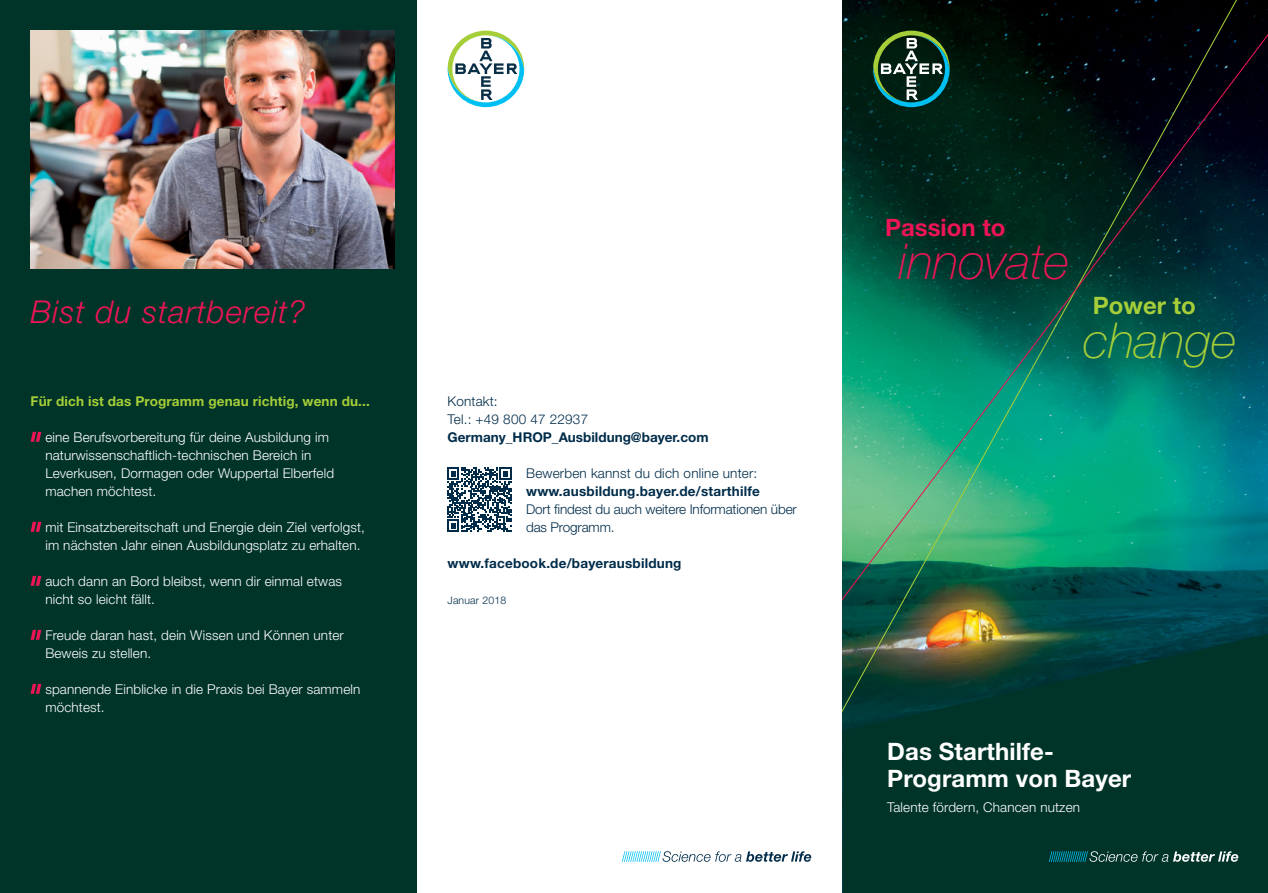
<style>
.page{position:relative;width:1268px;height:893px;background:#fff}
.page>*{position:absolute;margin:0;border:0;box-sizing:border-box;transform-origin:0 0}
.Einf__Abs{font:italic 100 49.5px "Helvetica Neue";color:#ed1556}
.Einf__Abs-2{font:italic 100 49.5px "Helvetica Neue";color:#a6ce39}
.Headline{font:italic 300 31.5px "Helvetica Neue";letter-spacing:.03em;color:#ed1556}
.Broschüren_Titel_17{font:700 24px/27px "Helvetica Neue";letter-spacing:.005em;color:#fff}
.Einf__Abs-3{font:700 24px "Helvetica Neue";color:#ed1556}
.Einf__Abs-4{font:700 24px "Helvetica Neue";color:#a6ce39}
.Copy{font:300 13.5px/18px "Helvetica Neue";letter-spacing:.01em;color:#fff}
.Copy-2{font:700 13.5px "Helvetica Neue";letter-spacing:.015em;color:#002c4a}
.Copy-3{font:300 13.5px/18px "Helvetica Neue";letter-spacing:-.01em;color:#002c4a}
.Copy-4{font:300 13.5px "Helvetica Neue";letter-spacing:.015em;color:#002c4a}
.Subheadline{font:700 13.5px "Helvetica Neue";letter-spacing:.01em;color:#a6ce39}
.Copy_bold{font:700 13.5px "Helvetica Neue";color:#002c4a}
.Broschüren_Untertite{font:300 13.5px "Helvetica Neue";letter-spacing:.01em;color:#fff}
.Copy-5{font:300 13.5px "Helvetica Neue";letter-spacing:.01em;color:#002c4a}
.Copy-6{font:300 10.5px "Helvetica Neue";letter-spacing:.015em;color:#002c4a}
</style>
<div class="page">
<div style="left:0;top:0;width:417px;height:893px;background:#003428"></div>
<svg style="left:31px;top:432px;width:10px;height:10px"></svg>
<svg style="left:31px;top:522px;width:10px;height:10px"></svg>
<svg style="left:31px;top:576px;width:10px;height:10px"></svg>
<svg style="left:31px;top:630px;width:10px;height:10px"></svg>
<svg style="left:31px;top:684px;width:10px;height:10px"></svg>
<img style="left:31px;top:31px;width:363px;height:238px">
<svg style="left:447px;top:467px;width:64px;height:65px"></svg>
<svg style="left:447px;top:31px;width:77px;height:76px"></svg>
<svg style="left:842px;top:0;width:402px;height:634px;background:#193023"></svg>
<svg style="left:842px;top:18px;width:425px;height:599px;background:#0a5849"></svg>
<svg style="left:873px;top:31px;width:76px;height:76px;background:#2b5442"></svg>
<svg style="left:622px;top:851px;width:189px;height:11px"></svg>
<svg style="left:842px;top:634px;width:425px;height:259px;background:#07382b"></svg>
<svg style="left:1048px;top:851px;width:189px;height:11px;background:#376964"></svg>
<p class="Headline" style="left:31px;top:293px;width:276px">Bist du startbereit?</p>
<p class="Subheadline" style="left:31px;top:393px;width:340px">Für dich ist das Programm genau richtig, wenn du...</p>
<p class="Copy" style="left:45px;top:428px;width:290px">eine Berufsvorbereitung für deine Ausbildung im naturwissenschaftlich-technischen Bereich in Leverkusen, Dormagen oder Wuppertal Elberfeld machen möchtest.</p>
<p class="Copy" style="left:45px;top:518px;width:321px">mit Einsatzbereitschaft und Energie dein Ziel verfolgst, im nächsten Jahr einen Ausbildungsplatz zu erhalten.</p>
<p class="Copy" style="left:45px;top:572px;width:298px">auch dann an Bord bleibst, wenn dir einmal etwas nicht so leicht fällt.</p>
<p class="Copy" style="left:45px;top:626px;width:300px">Freude daran hast, dein Wissen und Können unter<br>Beweis zu stellen.</p>
<p class="Copy" style="left:45px;top:680px;width:316px">spannende Einblicke in die Praxis bei Bayer sammeln möchtest.</p>
<p class="Copy-5" style="left:447px;top:393px;width:51px">Kontakt:</p>
<p class="Copy-4" style="left:447px;top:411px;width:142px">Tel.: +49 800 47 22937</p>
<p class="Copy_bold" style="left:447px;top:429px;width:262px">Germany_HROP_Ausbildung@bayer.com</p>
<p class="Copy-4" style="left:526px;top:465px;width:233px">Bewerben kannst du dich online unter:</p>
<p class="Copy-2" style="left:526px;top:483px;width:235px">www.ausbildung.bayer.de/starthilfe</p>
<p class="Copy-3" style="left:526px;top:500px;width:272px">Dort findest du auch weitere Informationen über das Programm.</p>
<p class="Copy-2" style="left:447px;top:555px;width:235px">www.facebook.de/bayerausbildung</p>
<p class="Copy-6" style="left:447px;top:594px;width:60px">Januar 2018</p>
<p class="Einf__Abs-3" style="left:884px;top:212px;width:122px">Passion to</p>
<p class="Einf__Abs" style="left:898px;top:233px;width:172px">innovate</p>
<p class="Einf__Abs-4" style="left:1092px;top:291px;width:105px">Power to</p>
<p class="Einf__Abs-2" style="left:1082px;top:312px;width:156px">change</p>
<p class="Broschüren_Titel_17" style="left:887px;top:738px;width:245px">Das Starthilfe-<br>Programm von Bayer</p>
<p class="Broschüren_Untertite" style="left:887px;top:799px;width:194px">Talente fördern, Chancen nutzen</p>
</div>
